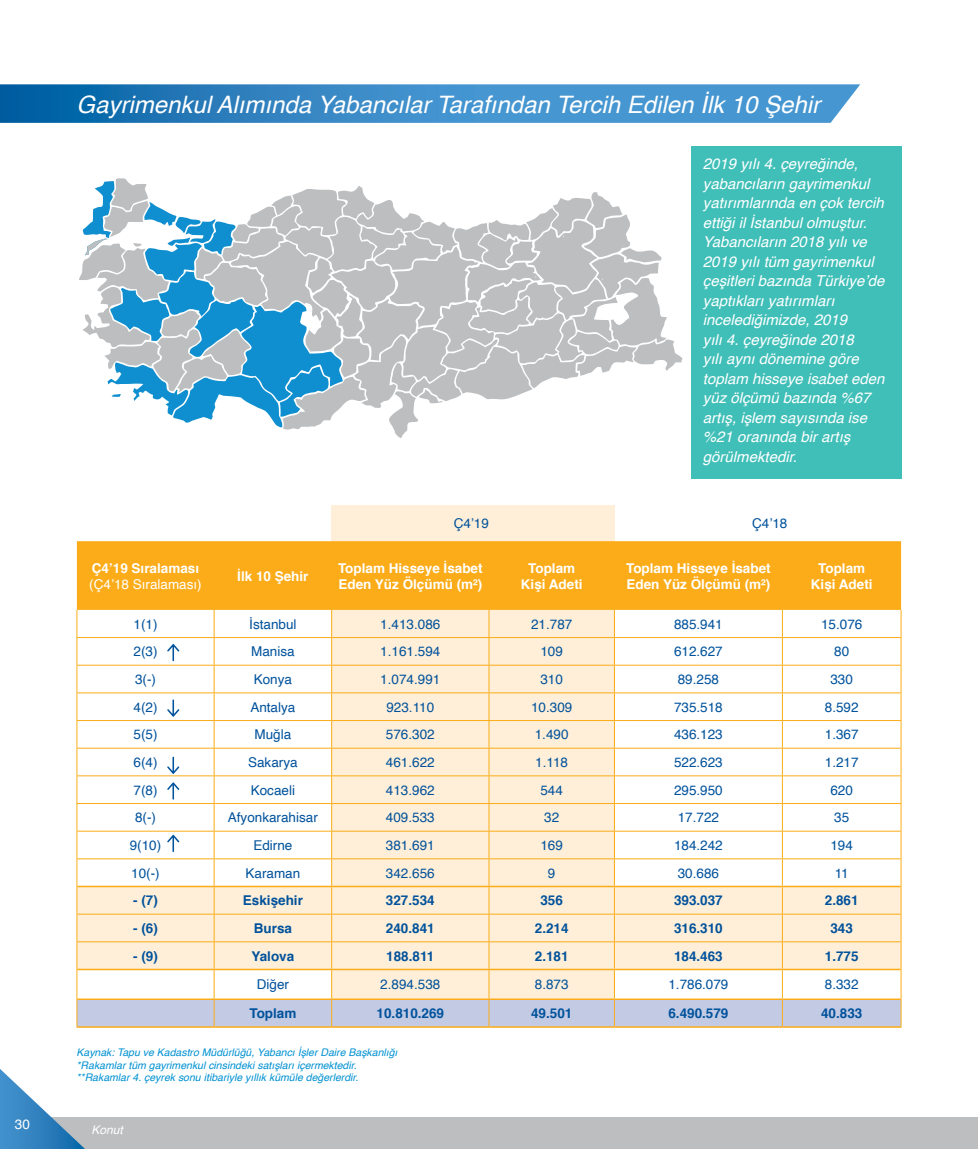
<style>
.page{position:relative;width:978px;height:1149px;background:#fff}
.page>*{position:absolute;margin:0;border:0;box-sizing:border-box;transform-origin:0 0}
.t1{font:italic 24px "Helvetica";color:#fff}
.t2{font:italic 15px/19.5px "Helvetica";color:#fff}
.t3{font:13.5px "Helvetica";color:#00529c}
.t4{font:700 13.5px "Helvetica";color:#00529c}
.t5{font:700 13.5px/16.2px "Helvetica";color:#fff}
.t6{font:13.5px "Helvetica";color:#fff}
.t7{font:italic 12px "Helvetica";color:#fff}
.t8{font:italic 10.5px/12.6px "Helvetica";color:#0091d1}
</style>
<div class="page">
<div style="left:0;top:1117px;width:978px;height:31px;background:#bcbec0"></div>
<svg style="left:0;top:1069px;width:84px;height:79px"></svg>
<svg style="left:0;top:84px;width:860px;height:39px;background:#398ac5"></svg>
<div style="left:691px;top:146px;width:210px;height:333px;background:#40bfb8"></div>
<div style="left:332px;top:505px;width:283px;height:495px;background:#ffefd8"></div>
<div style="left:77px;top:541px;width:824px;height:68px;background:#fbac18"></div>
<svg style="left:77px;top:609px;width:825px;height:417px"></svg>
<hr style="left:77px;top:885px;width:137px;height:2px;background:#fbac18">
<hr style="left:214px;top:885px;width:118px;height:2px;background:#fbac18">
<hr style="left:332px;top:885px;width:157px;height:2px;background:#fbac18">
<hr style="left:489px;top:885px;width:125px;height:2px;background:#fbac18">
<hr style="left:614px;top:885px;width:168px;height:2px;background:#fbac18">
<hr style="left:782px;top:885px;width:119px;height:2px;background:#fbac18">
<hr style="left:77px;top:968px;width:137px;height:1px;background:#fbac18">
<hr style="left:214px;top:968px;width:118px;height:1px;background:#fbac18">
<hr style="left:332px;top:968px;width:157px;height:1px;background:#fbac18">
<hr style="left:489px;top:968px;width:125px;height:1px;background:#fbac18">
<hr style="left:614px;top:968px;width:168px;height:1px;background:#fbac18">
<hr style="left:782px;top:968px;width:119px;height:1px;background:#fbac18">
<hr style="left:77px;top:913px;width:137px;height:1px;background:#fbac18">
<hr style="left:214px;top:913px;width:118px;height:1px;background:#fbac18">
<hr style="left:332px;top:913px;width:157px;height:1px;background:#fbac18">
<hr style="left:489px;top:913px;width:125px;height:1px;background:#fbac18">
<hr style="left:614px;top:913px;width:168px;height:1px;background:#fbac18">
<hr style="left:782px;top:913px;width:119px;height:1px;background:#fbac18">
<hr style="left:77px;top:998px;width:137px;height:1px;background:#fbac18">
<hr style="left:214px;top:998px;width:118px;height:1px;background:#fbac18">
<hr style="left:332px;top:998px;width:157px;height:1px;background:#fbac18">
<hr style="left:489px;top:998px;width:125px;height:1px;background:#fbac18">
<hr style="left:614px;top:998px;width:168px;height:1px;background:#fbac18">
<hr style="left:782px;top:998px;width:119px;height:1px;background:#fbac18">
<hr style="left:77px;top:1025px;width:137px;height:2px;background:#fbac18">
<hr style="left:214px;top:1025px;width:118px;height:2px;background:#fbac18">
<hr style="left:332px;top:1025px;width:157px;height:2px;background:#fbac18">
<hr style="left:489px;top:1025px;width:125px;height:2px;background:#fbac18">
<hr style="left:614px;top:1025px;width:168px;height:2px;background:#fbac18">
<hr style="left:782px;top:1025px;width:119px;height:2px;background:#fbac18">
<svg style="left:79px;top:178px;width:604px;height:260px"></svg>
<p class="t6" style="left:15px;top:1113px;width:17px">30</p>
<h1 class="t1" style="left:77px;top:85px;width:745px">Gayrimenkul Alımında Yabancılar Tarafından Tercih Edilen İlk 10 Şehir</h1>
<p class="t2" style="left:703px;top:154px;width:183px">2019 yılı 4. çeyreğinde, yabancıların gayrimenkul yatırımlarında en çok tercih ettiği il İstanbul olmuştur.<br>Yabancıların 2018 yılı ve<br>2019 yılı tüm gayrimenkul çeşitleri bazında Türkiye’de yaptıkları yatırımları incelediğimizde, 2019<br>yılı 4. çeyreğinde 2018<br>yılı aynı dönemine göre toplam hisseye isabet eden yüz ölçümü bazında %67 artış, işlem sayısında ise %21 oranında bir artış görülmektedir.</p>
<p class="t5" style="left:92px;top:559px;width:109px">Ç4’19 Sıralaması</p>
<p class="t6" style="left:89px;top:573px;width:114px">(Ç4’18 Sıralaması)</p>
<p class="t3" style="left:454px;top:512px;width:37px">Ç4’19</p>
<p class="t3" style="left:752px;top:512px;width:37px">Ç4’18</p>
<p class="t5" style="left:237px;top:567px;width:73px">İlk 10 Şehir</p>
<p class="t5" style="left:338px;top:559px;width:146px">Toplam Hisseye İsabet<br>Eden Yüz Ölçümü (m²)</p>
<p class="t5" style="left:521px;top:559px;width:63px;text-align:center">Toplam<br>Kişi Adeti</p>
<p class="t5" style="left:626px;top:559px;width:146px">Toplam Hisseye İsabet<br>Eden Yüz Ölçümü (m²)</p>
<p class="t5" style="left:811px;top:559px;width:63px;text-align:center">Toplam<br>Kişi Adeti</p>
<p class="t3" style="left:134px;top:613px;width:26px">1(1)</p>
<p class="t3" style="left:249px;top:613px;width:49px">İstanbul</p>
<p class="t3" style="left:380px;top:613px;width:62px">1.413.086</p>
<p class="t3" style="left:531px;top:613px;width:43px">21.787</p>
<p class="t3" style="left:674px;top:613px;width:50px">885.941</p>
<p class="t3" style="left:821px;top:613px;width:43px">15.076</p>
<p class="t3" style="left:134px;top:641px;width:26px">2(3)</p>
<p class="t3" style="left:251px;top:641px;width:45px">Manisa</p>
<p class="t3" style="left:380px;top:641px;width:62px">1.161.594</p>
<p class="t3" style="left:540px;top:641px;width:24px">109</p>
<p class="t3" style="left:674px;top:641px;width:50px">612.627</p>
<p class="t3" style="left:834px;top:641px;width:17px">80</p>
<p class="t3" style="left:135px;top:668px;width:22px">3(-)</p>
<p class="t3" style="left:254px;top:668px;width:40px">Konya</p>
<p class="t3" style="left:380px;top:668px;width:62px">1.074.991</p>
<p class="t3" style="left:540px;top:668px;width:24px">310</p>
<p class="t3" style="left:678px;top:668px;width:43px">89.258</p>
<p class="t3" style="left:830px;top:668px;width:24px">330</p>
<p class="t3" style="left:134px;top:696px;width:26px">4(2)</p>
<p class="t3" style="left:250px;top:696px;width:47px">Antalya</p>
<p class="t3" style="left:386px;top:696px;width:49px">923.110</p>
<p class="t3" style="left:531px;top:696px;width:43px">10.309</p>
<p class="t3" style="left:674px;top:696px;width:50px">735.518</p>
<p class="t3" style="left:825px;top:696px;width:35px">8.592</p>
<p class="t3" style="left:134px;top:724px;width:26px">5(5)</p>
<p class="t3" style="left:254px;top:724px;width:38px">Muğla</p>
<p class="t3" style="left:386px;top:724px;width:50px">576.302</p>
<p class="t3" style="left:535px;top:724px;width:35px">1.490</p>
<p class="t3" style="left:674px;top:724px;width:50px">436.123</p>
<p class="t3" style="left:825px;top:724px;width:35px">1.367</p>
<p class="t3" style="left:134px;top:751px;width:26px">6(4)</p>
<p class="t3" style="left:248px;top:751px;width:51px">Sakarya</p>
<p class="t3" style="left:386px;top:751px;width:50px">461.622</p>
<p class="t3" style="left:535px;top:751px;width:34px">1.118</p>
<p class="t3" style="left:674px;top:751px;width:50px">522.623</p>
<p class="t3" style="left:825px;top:751px;width:35px">1.217</p>
<p class="t3" style="left:133px;top:779px;width:26px">7(8)</p>
<p class="t3" style="left:251px;top:779px;width:46px">Kocaeli</p>
<p class="t3" style="left:386px;top:779px;width:50px">413.962</p>
<p class="t3" style="left:540px;top:779px;width:24px">544</p>
<p class="t3" style="left:674px;top:779px;width:50px">295.950</p>
<p class="t3" style="left:830px;top:779px;width:24px">620</p>
<p class="t3" style="left:135px;top:807px;width:22px">8(-)</p>
<p class="t3" style="left:228px;top:807px;width:92px">Afyonkarahisar</p>
<p class="t3" style="left:386px;top:807px;width:50px">409.533</p>
<p class="t3" style="left:544px;top:807px;width:17px">32</p>
<p class="t3" style="left:678px;top:807px;width:43px">17.722</p>
<p class="t3" style="left:834px;top:807px;width:17px">35</p>
<p class="t3" style="left:130px;top:834px;width:33px">9(10)</p>
<p class="t3" style="left:253px;top:834px;width:41px">Edirne</p>
<p class="t3" style="left:386px;top:834px;width:50px">381.691</p>
<p class="t3" style="left:540px;top:834px;width:24px">169</p>
<p class="t3" style="left:674px;top:834px;width:50px">184.242</p>
<p class="t3" style="left:830px;top:834px;width:24px">194</p>
<p class="t3" style="left:131px;top:862px;width:30px">10(-)</p>
<p class="t3" style="left:246px;top:862px;width:56px">Karaman</p>
<p class="t3" style="left:386px;top:862px;width:50px">342.656</p>
<p class="t3" style="left:548px;top:862px;width:9px">9</p>
<p class="t3" style="left:678px;top:862px;width:43px">30.686</p>
<p class="t3" style="left:835px;top:862px;width:16px">11</p>
<p class="t4" style="left:133px;top:889px;width:26px">- (7)</p>
<p class="t4" style="left:243px;top:889px;width:62px">Eskişehir</p>
<p class="t4" style="left:386px;top:889px;width:50px">327.534</p>
<p class="t4" style="left:540px;top:889px;width:24px">356</p>
<p class="t4" style="left:674px;top:889px;width:50px">393.037</p>
<p class="t4" style="left:825px;top:889px;width:35px">2.861</p>
<p class="t4" style="left:133px;top:917px;width:26px">- (6)</p>
<p class="t4" style="left:254px;top:917px;width:40px">Bursa</p>
<p class="t4" style="left:386px;top:917px;width:50px">240.841</p>
<p class="t4" style="left:535px;top:917px;width:35px">2.214</p>
<p class="t4" style="left:674px;top:917px;width:50px">316.310</p>
<p class="t4" style="left:830px;top:917px;width:24px">343</p>
<p class="t4" style="left:133px;top:944px;width:26px">- (9)</p>
<p class="t4" style="left:252px;top:944px;width:44px">Yalova</p>
<p class="t4" style="left:386px;top:944px;width:50px">188.811</p>
<p class="t4" style="left:535px;top:944px;width:35px">2.181</p>
<p class="t4" style="left:674px;top:944px;width:50px">184.463</p>
<p class="t4" style="left:825px;top:944px;width:35px">1.775</p>
<p class="t3" style="left:257px;top:973px;width:34px">Diğer</p>
<p class="t3" style="left:380px;top:973px;width:62px">2.894.538</p>
<p class="t3" style="left:535px;top:973px;width:35px">8.873</p>
<p class="t3" style="left:668px;top:973px;width:62px">1.786.079</p>
<p class="t3" style="left:825px;top:973px;width:35px">8.332</p>
<p class="t4" style="left:249px;top:1002px;width:49px">Toplam</p>
<p class="t4" style="left:377px;top:1002px;width:69px">10.810.269</p>
<p class="t4" style="left:531px;top:1002px;width:43px">49.501</p>
<p class="t4" style="left:668px;top:1002px;width:62px">6.490.579</p>
<p class="t4" style="left:821px;top:1002px;width:43px">40.833</p>
<p class="t8" style="left:77px;top:1046px;width:323px">Kaynak: Tapu ve Kadastro Müdürlüğü, Yabancı İşler Daire Başkanlığı *Rakamlar tüm gayrimenkul cinsindeki satışları içermektedir. **Rakamlar 4. çeyrek sonu itibariyle yıllık kümüle değerlerdir.</p>
<p class="t7" style="left:92px;top:1119px;width:33px">Konut</p>
</div>
